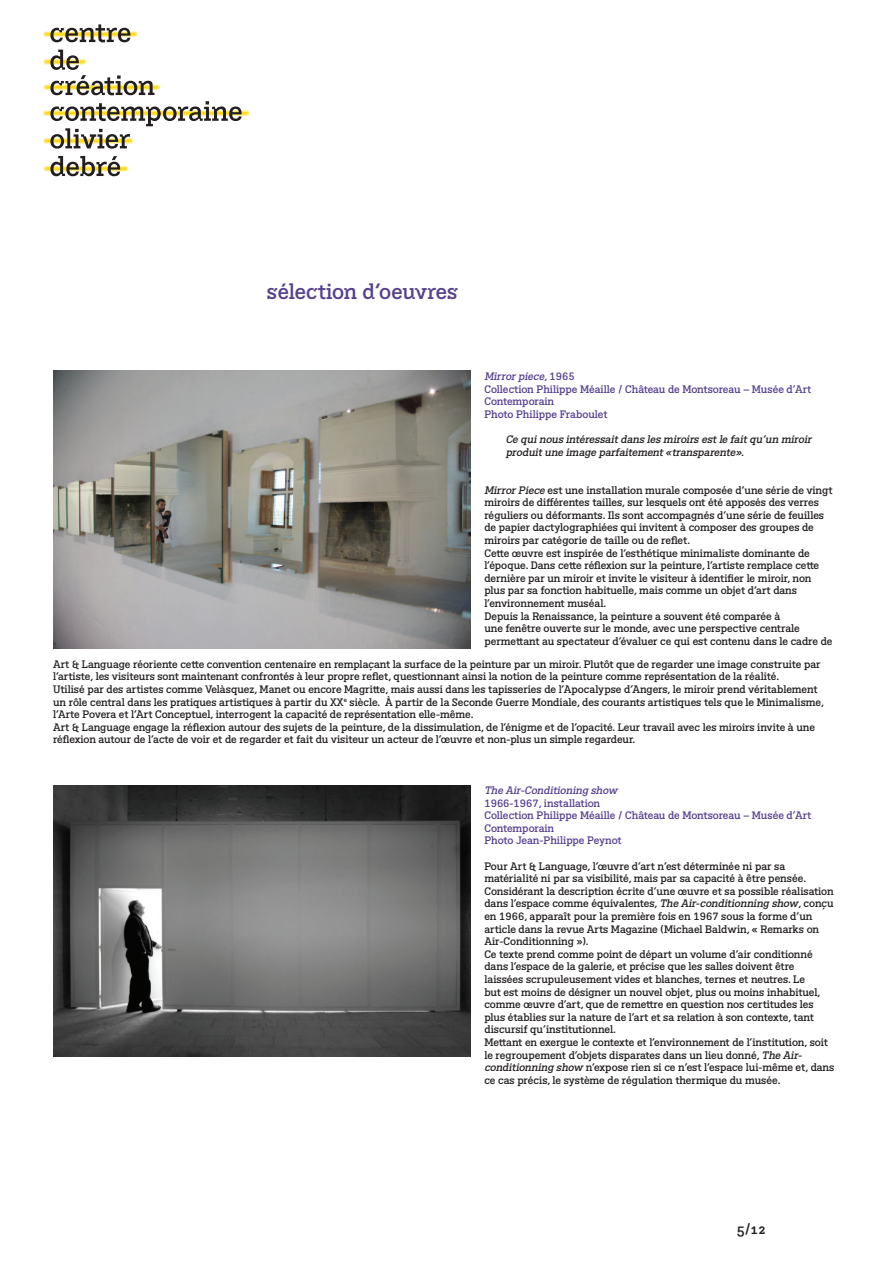
<style>
.page{position:relative;width:893px;height:1263px;background:#fff}
.page>*{position:absolute;margin:0;border:0;box-sizing:border-box;transform-origin:0 0}
.t1{font:21px "BVHCCCOD Titrage";letter-spacing:-.01em;color:#553f8e}
.t2{font:14.25px "BVHCCCOD";color:#231f20}
.t3{font:10.5px/12.6px "BVHCCCOD";letter-spacing:-.01em;color:#231f20}
.t4{font:10.5px/12.6px "BVHCCCOD";letter-spacing:-.005em;color:#553f8e}
.t5{font:italic 10.5px/12.6px "BVHCCCOD";color:#231f20}
.t6{font:italic 10.5px "BVHCCCOD";color:#553f8e}
.s1{font-style:italic}
</style>
<div class="page">
<img style="left:43px;top:31px;width:207px;height:141px">
<svg style="left:50px;top:24px;width:80px;height:18px"></svg>
<svg style="left:50px;top:50px;width:104px;height:45px"></svg>
<svg style="left:50px;top:101px;width:192px;height:48px"></svg>
<svg style="left:50px;top:156px;width:70px;height:20px"></svg>
<img style="left:53px;top:370px;width:417px;height:278px">
<img style="left:53px;top:786px;width:417px;height:270px">
<h1 class="t1" style="left:267px;top:278px;width:193px">sélection d’oeuvres</h1>
<p class="t4" style="left:484px;top:371px;width:328px"><span class="s1">Mirrorpiece</span>, 1 9 6 5<br>Collection Philippe Méaille / Château de Montsoreau – Musée d’Art<br>Contemporain<br>Photo Philippe Fraboulet</p>
<p class="t5" style="left:506px;top:434px;width:310px">Ce quinous intéressaitdans les miroirs estle faitqu’un miroir produitune image parfaitement«transparente».</p>
<p class="t3" style="left:484px;top:484px;width:350px"><span class="s1">MirrorPiece</span> est une installation murale composée d’une série de vingt miroirs de différentes tailles, sur lesquels ont été apposés des verres réguliers ou déformants. Ils sont accompagnés d’une série de feuilles de papier dactylographiées qui invitent à composer des groupes de miroirs par catégorie de taille ou de reflet.<br>Cette œuvre est inspirée de l’esthétique minimaliste dominante de l’époque. Dans cette réflexion sur la peinture, l’artiste remplace cette dernière par un miroir et invite le visiteur à identifier le miroir, non plus par sa fonction habituelle, mais comme un objet d’art dans l’environnement muséal.<br>Depuis la Renaissance, la peinture a souvent été comparée à<br>une fenêtre ouverte sur le monde, avec une perspective centrale permettant au spectateur d’évaluer ce qui est contenu dans le cadre de</p>
<p class="t3" style="left:53px;top:658px;width:772px">Art &amp; Language réoriente cette convention centenaire en remplaçant la surface de la peinture par un miroir. Plutôt que de regarder une image construite par l’artiste, les visiteurs sont maintenant confrontés à leur propre reflet, questionnant ainsi la notion de la peinture comme représentation de la réalité.<br>Utilisé par des artistes comme Velàsquez, Manet ou encore Magritte, mais aussi dans les tapisseries de l’Apocalypse d’Angers, le miroir prend véritablement un rôle central dans les pratiques artistiques à partir du XX<sup>e</sup> siècle. À partir de la Seconde Guerre Mondiale, des courants artistiques tels que le Minimalisme, l’Arte Povera et l’Art Conceptuel, interrogent la capacité de représentation elle-même.<br>Art &amp; Language engage la réflexion autour des sujets de la peinture, de la dissimulation, de l’énigme et de l’opacité. Leur travail avec les miroirs invite à une réflexion autour de l’acte de voir et de regarder et fait du visiteur un acteur de l’œuvre et non-plus un simple regardeur.</p>
<p class="t6" style="left:484px;top:783px;width:137px">The Air-Conditioning show</p>
<p class="t4" style="left:484px;top:797px;width:328px">1966-1967, installation<br>Collection Philippe Méaille / Château de Montsoreau – Musée d’Art Contemporain<br>Photo Jean-Philippe Peynot</p>
<p class="t3" style="left:484px;top:860px;width:352px">Pour Art &amp; Language, l’œuvre d’art n’est déterminée ni par sa matérialité ni par sa visibilité, mais par sa capacité à être pensée.<br>Considérant la description écrite d’une œuvre et sa possible réalisation dans l’espace comme équivalentes, <span class="s1">The Air-conditionning show</span>, conçu en 1966, apparaît pour la première fois en 1967 sous la forme d’un article dans la revue Arts Magazine (Michael Baldwin, « Remarks on Air-Conditionning »).<br>Ce texte prend comme point de départ un volume d’air conditionné dans l’espace de la galerie, et précise que les salles doivent être laissées scrupuleusement vides et blanches, ternes et neutres. Le<br>but est moins de désigner un nouvel objet, plus ou moins inhabituel, comme œuvre d’art, que de remettre en question nos certitudes les plus établies sur la nature de l’art et sa relation à son contexte, tant discursif qu’institutionnel.<br>Mettant en exergue le contexte et l’environnement de l’institution, soit le regroupement d’objets disparates dans un lieu donné, <span class="s1">The Air&shy;conditionning show</span> n’expose rien si ce n’est l’espace lui-même et, dans ce cas précis, le système de régulation thermique du musée.</p>
<h2 class="t2" style="left:736px;top:1220px;width:32px">5/12</h2>
</div>
